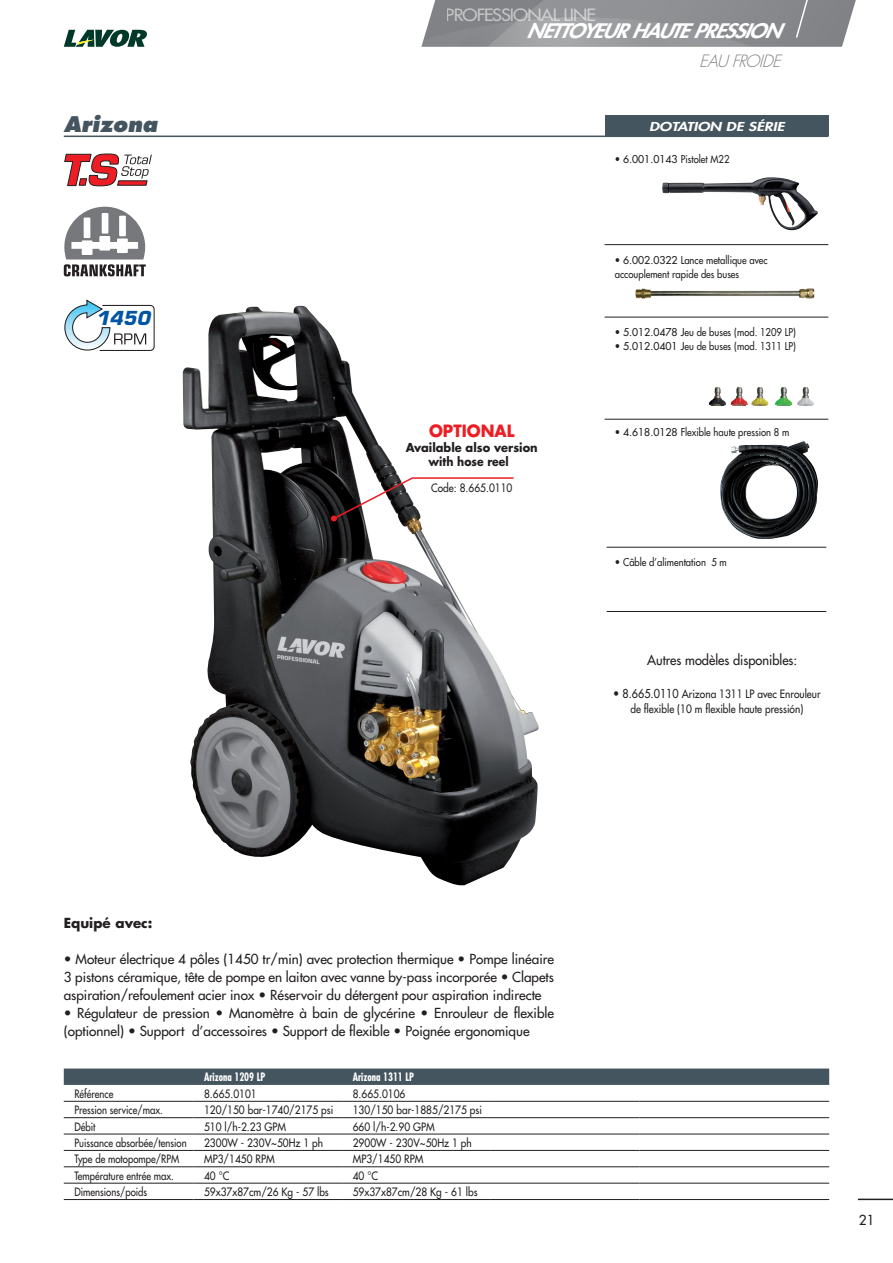
<style>
.page{position:relative;width:893px;height:1263px;background:#fff}
.page>*{position:absolute;margin:0;border:0;box-sizing:border-box;transform-origin:0 0}
.t1{font:italic 800 21px "Futura Std";color:#45555f}
.t2{font:italic 800 19.5px "Futura Std";letter-spacing:-.06em;color:#fff;scale:1.1 1}
.t3{font:italic 700 18.75px "Eurostile LT Std";color:#0155a2}
.t4{font:500 16.5px "Futura Std";letter-spacing:-.05em;color:#fff;scale:1.1 1}
.t5{font:italic 300 16.5px "Futura Std";color:#808285}
.t6{font:700 16.5px "Futura Std";color:#ee1d23;scale:.95 1}
.t7{font:500 13.5px/18px "Futura Std";color:#231f20;text-align:justify}
.t8{font:500 13.5px "Futura Std";color:#231f20;scale:.95 1}
.t9{font:700 13.5px "Futura Std";color:#231f20}
.t10{font:700 12px/14.4px "Futura Std";color:#231f20;text-align:center;scale:.95 1}
.t11{font:italic 800 12px "Futura Std";color:#fff;scale:1.3 1}
.t12{font:500 11.25px/15px "Futura Std";color:#231f20;text-align:center;scale:.9 1}
.t13{font:500 11.25px "Futura Std";color:#231f20;scale:.85 1}
.t14{font:700 condensed 11.25px "Futura Std";color:#fff;scale:.9 1}
.t15{font:500 10.5px/14.4px "Futura Std";color:#231f20;scale:.9 1}
.s1{font-size:12px}
</style>
<div class="page">
<svg style="left:421px;top:0;width:435px;height:47px;background:#929396"></svg>
<hr style="left:858px;top:1198px;width:35px;height:2px;background:#231f20">
<svg style="left:64px;top:30px;width:83px;height:17px"></svg>
<hr style="left:64px;top:136px;width:764px;height:1px;background:#45555f">
<div style="left:605px;top:115px;width:223px;height:21px;background:#45555f"></div>
<img style="left:183px;top:305px;width:356px;height:581px">
<svg style="left:64px;top:153px;width:88px;height:34px"></svg>
<hr style="left:605px;top:244px;width:223px;height:1px;background:#231f20">
<hr style="left:605px;top:317px;width:223px;height:1px;background:#231f20">
<hr style="left:605px;top:419px;width:223px;height:1px;background:#231f20">
<img style="left:709px;top:387px;width:105px;height:19px">
<svg style="left:64px;top:207px;width:82px;height:69px"></svg>
<svg style="left:64px;top:299px;width:91px;height:52px"></svg>
<img style="left:635px;top:288px;width:180px;height:11px">
<svg style="left:64px;top:1068px;width:765px;height:17px;background:#4b5b64"></svg>
<hr style="left:193px;top:1101px;width:149px;height:1px;background:#231f20">
<hr style="left:342px;top:1101px;width:149px;height:1px;background:#231f20">
<hr style="left:491px;top:1101px;width:148px;height:1px;background:#231f20">
<hr style="left:639px;top:1101px;width:190px;height:1px;background:#231f20">
<hr style="left:193px;top:1117px;width:149px;height:1px;background:#231f20">
<hr style="left:342px;top:1117px;width:149px;height:1px;background:#231f20">
<hr style="left:491px;top:1117px;width:148px;height:1px;background:#231f20">
<hr style="left:639px;top:1117px;width:190px;height:1px;background:#231f20">
<hr style="left:193px;top:1134px;width:149px;height:1px;background:#231f20">
<hr style="left:342px;top:1134px;width:149px;height:1px;background:#231f20">
<hr style="left:491px;top:1134px;width:148px;height:1px;background:#231f20">
<hr style="left:639px;top:1134px;width:190px;height:1px;background:#231f20">
<hr style="left:193px;top:1150px;width:149px;height:1px;background:#231f20">
<hr style="left:342px;top:1150px;width:149px;height:1px;background:#231f20">
<hr style="left:491px;top:1150px;width:148px;height:1px;background:#231f20">
<hr style="left:639px;top:1150px;width:190px;height:1px;background:#231f20">
<hr style="left:193px;top:1166px;width:149px;height:1px;background:#231f20">
<hr style="left:342px;top:1166px;width:149px;height:1px;background:#231f20">
<hr style="left:491px;top:1166px;width:148px;height:1px;background:#231f20">
<hr style="left:639px;top:1166px;width:190px;height:1px;background:#231f20">
<hr style="left:193px;top:1183px;width:149px;height:1px;background:#231f20">
<hr style="left:342px;top:1183px;width:149px;height:1px;background:#231f20">
<hr style="left:491px;top:1183px;width:148px;height:1px;background:#231f20">
<hr style="left:639px;top:1183px;width:190px;height:1px;background:#231f20">
<hr style="left:193px;top:1199px;width:149px;height:1px;background:#231f20">
<hr style="left:342px;top:1199px;width:149px;height:1px;background:#231f20">
<hr style="left:491px;top:1199px;width:148px;height:1px;background:#231f20">
<hr style="left:639px;top:1199px;width:190px;height:1px;background:#231f20">
<hr style="left:64px;top:1101px;width:129px;height:1px;background:#231f20">
<hr style="left:64px;top:1117px;width:129px;height:1px;background:#231f20">
<hr style="left:64px;top:1134px;width:129px;height:1px;background:#231f20">
<hr style="left:64px;top:1150px;width:129px;height:1px;background:#231f20">
<hr style="left:64px;top:1166px;width:129px;height:1px;background:#231f20">
<hr style="left:64px;top:1183px;width:129px;height:1px;background:#231f20">
<hr style="left:64px;top:1199px;width:129px;height:1px;background:#231f20">
<img style="left:662px;top:177px;width:156px;height:53px">
<hr style="left:607px;top:547px;width:219px;height:1px;background:#231f20">
<hr style="left:607px;top:611px;width:219px;height:1px;background:#231f20">
<img style="left:720px;top:441px;width:98px;height:98px">
<svg style="left:331px;top:476px;width:184px;height:45px"></svg>
<h1 class="t1" style="left:64px;top:110px;width:95px">Arizona</h1>
<h3 class="t3" style="left:96px;top:306px;width:56px">1450</h3>
<p class="t4" style="left:446px;top:4px;width:138px">PROFESSIONAL LINE</p>
<h2 class="t2" style="left:526px;top:18px;width:233px">NETTOYEUR HAUTE PRESSION</h2>
<p class="t5" style="left:699px;top:51px;width:88px">EAUFROIDE</p>
<p class="t11" style="left:649px;top:119px;width:106px">DOTATION DE SÉRIE</p>
<p class="t15" style="left:615px;top:152px;width:129px">• 6.001.0143 Pistolet M22</p>
<p class="t15" style="left:615px;top:253px;width:171px">• 6.002.0322 Lance metallique avec accouplement rapide des buses</p>
<p class="t6" style="left:429px;top:420px;width:91px">OPTIONAL</p>
<p class="t10" style="left:406px;top:440px;width:140px">Available also version with hose reel</p>
<p class="t12" style="left:431px;top:481px;width:92px">Code: 8.665.0110</p>
<p class="t15" style="left:615px;top:325px;width:203px">• 5.012.0478 Jeu de buses (mod. 1209 LP)</p>
<p class="t15" style="left:615px;top:339px;width:203px">• 5.012.0401 Jeu de buses (mod. 1311 LP)</p>
<p class="t15" style="left:615px;top:425px;width:195px">• 4.618.0128 Flexible haute pression 8 m</p>
<p class="t15" style="left:615px;top:555px;width:126px">• Câble d’alimentation 5 m</p>
<p class="t8" style="left:647px;top:651px;width:160px">Autres modèles disponibles:</p>
<p class="t12" style="left:613px;top:686px;width:232px"><span class="s1">• 8.665.0110</span> Arizona 1311 LP avec Enrouleur de flexible (10 m flexible haute pressión)</p>
<p class="t9" style="left:64px;top:913px;width:90px">Equipé avec:</p>
<p class="t7" style="left:64px;top:950px;width:492px">• Moteur électrique 4 pôles (1450 tr/min) avec protection thermique • Pompe linéaire 3 pistons céramique, tête de pompe en laiton avec vanne by-pass incorporée • Clapets aspiration/refoulement acier inox • Réservoir du détergent pour aspiration indirecte</p>
<p class="t7" style="left:64px;top:1004px;width:492px">• Régulateur de pression • Manomètre à bain de glycérine • Enrouleur de flexible (optionnel) • Support d’accessoires • Support de flexible • Poignée ergonomique</p>
<p class="t14" style="left:204px;top:1070px;width:70px">Arizona 1209 LP</p>
<p class="t14" style="left:353px;top:1070px;width:70px">Arizona 1311 LP</p>
<p class="t13" style="left:74px;top:1086px;width:47px">Référence</p>
<p class="t12" style="left:204px;top:1086px;width:60px">8.665.0101</p>
<p class="t12" style="left:353px;top:1086px;width:60px">8.665.0106</p>
<p class="t13" style="left:74px;top:1103px;width:106px">Pression service/max.</p>
<p class="t12" style="left:204px;top:1102px;width:145px">120/150 bar-1740/2175 psi</p>
<p class="t12" style="left:353px;top:1102px;width:145px">130/150 bar-1885/2175 psi</p>
<p class="t13" style="left:74px;top:1119px;width:26px">Débit</p>
<p class="t12" style="left:204px;top:1119px;width:93px">510 l/h-2.23 GPM</p>
<p class="t12" style="left:353px;top:1119px;width:93px">660 l/h-2.90 GPM</p>
<p class="t13" style="left:74px;top:1136px;width:134px">Puissance absorbée/tension</p>
<p class="t12" style="left:204px;top:1135px;width:134px">2300W - 230V~50Hz 1 ph</p>
<p class="t12" style="left:353px;top:1135px;width:134px">2900W - 230V~50Hz 1 ph</p>
<p class="t13" style="left:74px;top:1152px;width:125px">Type de motopompe/RPM</p>
<p class="t12" style="left:204px;top:1152px;width:80px">MP3/1450 RPM</p>
<p class="t12" style="left:353px;top:1152px;width:80px">MP3/1450 RPM</p>
<p class="t13" style="left:74px;top:1168px;width:119px">Température entrée max.</p>
<p class="t12" style="left:204px;top:1168px;width:30px">40 °C</p>
<p class="t12" style="left:353px;top:1168px;width:30px">40 °C</p>
<p class="t13" style="left:74px;top:1185px;width:87px">Dimensions/poids</p>
<p class="t12" style="left:204px;top:1184px;width:140px">59x37x87cm/26 Kg - 57 lbs</p>
<p class="t12" style="left:353px;top:1184px;width:140px">59x37x87cm/28 Kg - 61 lbs</p>
<p class="t7" style="left:859px;top:1211px;width:17px">21</p>
</div>
